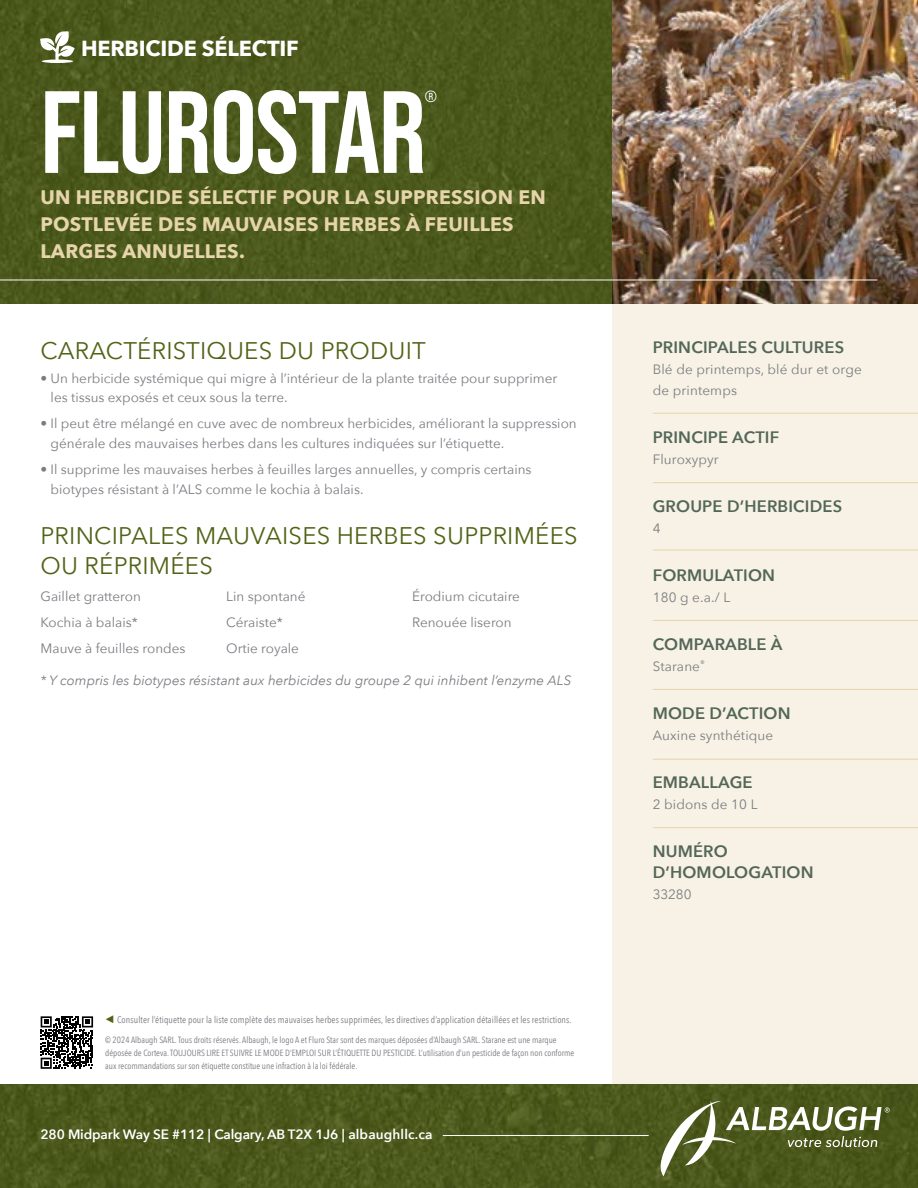
<style>
.page{position:relative;width:918px;height:1188px;background:#fff}
.page>*{position:absolute;margin:0;border:0;box-sizing:border-box;transform-origin:0 0}
.t1{font:700 116.7px "Bebas Neue Pro";letter-spacing:-.01em;color:#fff}
.t2{font:24px/30px "Avenir Next";letter-spacing:.01em;color:#516316}
.t3{font:700 21.75px "Avenir Next";letter-spacing:-.01em;color:#fff}
.t4{font:700 19.5px/27px "Avenir Next";letter-spacing:.01em;color:#e6d4aa}
.t5{font:600 16.5px/21px "Avenir Next";letter-spacing:.01em;color:#536758}
.t6{font:16.2px "Bebas Neue Pro";color:#fff}
.t7{font:13.5px/26.2px "Avenir Next";color:#7a7c81}
.t8{font:italic 13.5px "Avenir Next";color:#7a7c81}
.t9{font:600 13.5px "Avenir Next";letter-spacing:-.01em;color:#fff}
.t10{font:9.45px "Avenir Next Condensed";letter-spacing:.01em;color:#7a7c81}
.t11{font:9px/12.8px "Avenir Next Condensed";color:#7a7c81}
</style>
<div class="page">
<img style="left:0;top:0;width:612px;height:304px">
<div style="left:612px;top:302px;width:306px;height:799px;background:#f7f2e5"></div>
<hr style="left:653px;top:413px;width:265px;height:1px;background:#e6d4aa">
<hr style="left:653px;top:482px;width:265px;height:1px;background:#e6d4aa">
<hr style="left:653px;top:550px;width:265px;height:1px;background:#e6d4aa">
<hr style="left:653px;top:620px;width:265px;height:1px;background:#e6d4aa">
<hr style="left:653px;top:689px;width:265px;height:1px;background:#e6d4aa">
<hr style="left:653px;top:759px;width:265px;height:1px;background:#e6d4aa">
<hr style="left:653px;top:827px;width:265px;height:1px;background:#e6d4aa">
<img style="left:0;top:1084px;width:918px;height:104px">
<img style="left:612px;top:0;width:306px;height:304px">
<hr style="left:0;top:280px;width:878px;height:1px;background:#f9f8f4">
<svg style="left:661px;top:1101px;width:229px;height:75px;background:#687441"></svg>
<hr style="left:443px;top:1135px;width:206px;height:1px;background:#fff">
<svg style="left:40px;top:31px;width:35px;height:31px"></svg>
<hr style="left:42px;top:60px;width:31px;height:3px;background:#fff;border-radius:50%">
<svg style="left:41px;top:1016px;width:52px;height:53px"></svg>
<h3 class="t3" style="left:81px;top:29px;width:219px">HERBICIDE SÉLECTIF</h3>
<h1 class="t1" style="left:40px;top:66px;width:387px">FLUROSTAR</h1>
<p class="t6" style="left:425px;top:88px;width:14px">®</p>
<h3 class="t4" style="left:40px;top:183px;width:507px">UN HERBICIDE SÉLECTIF POUR LA SUPPRESSION EN<br>POSTLEVÉE DES MAUVAISES HERBES À FEUILLES<br>LARGES ANNUELLES.</h3>
<h2 class="t2" style="left:40px;top:334px;width:387px">CARACTÉRISTIQUES DU PRODUIT</h2>
<p class="t7" style="left:51px;top:368px;width:508px;line-height:19.5px;text-indent:-10px">• Un herbicide systémique qui migre à l’intérieur de la plante traitée pour supprimer les tissus exposés et ceux sous la terre.</p>
<p class="t7" style="left:51px;top:413px;width:528px;line-height:19.5px;text-indent:-10px">• Il peut être mélangé en cuve avec de nombreux herbicides, améliorant la suppression générale des mauvaises herbes dans les cultures indiquées sur l’étiquette.</p>
<p class="t7" style="left:51px;top:459px;width:483px;line-height:19.5px;text-indent:-10px">• Il supprime les mauvaises herbes à feuilles larges annuelles, y compris certains biotypes résistant à l’ALS comme le kochia à balais.</p>
<h2 class="t2" style="left:40px;top:519px;width:539px">PRINCIPALES MAUVAISES HERBES SUPPRIMÉES<br>OU RÉPRIMÉES</h2>
<p class="t7" style="left:40px;top:582px;width:147px">Gaillet gratteron<br>Kochia à balais*<br>Mauve à feuilles rondes</p>
<p class="t7" style="left:226px;top:582px;width:81px">Lin spontané<br>Céraiste*<br>Ortie royale</p>
<p class="t7" style="left:412px;top:582px;width:109px">Érodium cicutaire<br>Renouée liseron</p>
<p class="t8" style="left:40px;top:669px;width:532px">* Y compris les biotypes résistant aux herbicides du groupe 2 qui inhibent l’enzyme ALS</p>
<p class="t10" style="left:117px;top:1012px;width:456px">Consulter l’étiquette pour la liste complète des mauvaises herbes supprimées, les directives d’application détaillées et les restrictions.</p>
<p class="t11" style="left:105px;top:1033px;width:471px">© 2024 Albaugh SARL. Tous droits réservés. Albaugh, le logo A et Fluro Star sont des marques déposées d’Albaugh SARL. Starane est une marque déposée de Corteva. TOUJOURS LIRE ET SUIVRE LE MODE D’EMPLOI SUR L’ÉTIQUETTE DU PESTICIDE. L’utilisation d’un pesticide de façon non conforme aux recommandations sur son étiquette constitue une infraction à la loi fédérale.</p>
<p class="t9" style="left:40px;top:1123px;width:394px">280 Midpark Way SE #112 | Calgary, AB T2X 1J6 | albaughllc.ca</p>
<p class="t5" style="left:653px;top:336px;width:193px">PRINCIPALES CULTURES</p>
<p class="t7" style="left:653px;top:358px;width:210px;line-height:21px">Blé de printemps, blé dur et orge de printemps</p>
<p class="t5" style="left:653px;top:426px;width:128px">PRINCIPE ACTIF</p>
<p class="t7" style="left:653px;top:445px;width:67px">Fluroxypyr</p>
<p class="t5" style="left:653px;top:495px;width:191px">GROUPE D’HERBICIDES</p>
<p class="t7" style="left:653px;top:514px;width:9px">4</p>
<p class="t5" style="left:653px;top:564px;width:124px">FORMULATION</p>
<p class="t7" style="left:653px;top:583px;width:79px">180 g e.a./ L</p>
<p class="t5" style="left:653px;top:633px;width:131px">COMPARABLE À</p>
<p class="t7" style="left:653px;top:652px;width:54px">Starane<sup>®</sup></p>
<p class="t5" style="left:653px;top:702px;width:139px">MODE D’ACTION</p>
<p class="t7" style="left:653px;top:721px;width:122px">Auxine synthétique</p>
<p class="t5" style="left:653px;top:771px;width:101px">EMBALLAGE</p>
<p class="t7" style="left:653px;top:790px;width:106px">2 bidons de 10 L</p>
<p class="t5" style="left:653px;top:840px;width:162px">NUMÉRO<br>D’HOMOLOGATION</p>
<p class="t7" style="left:653px;top:880px;width:40px">33280</p>
</div>
